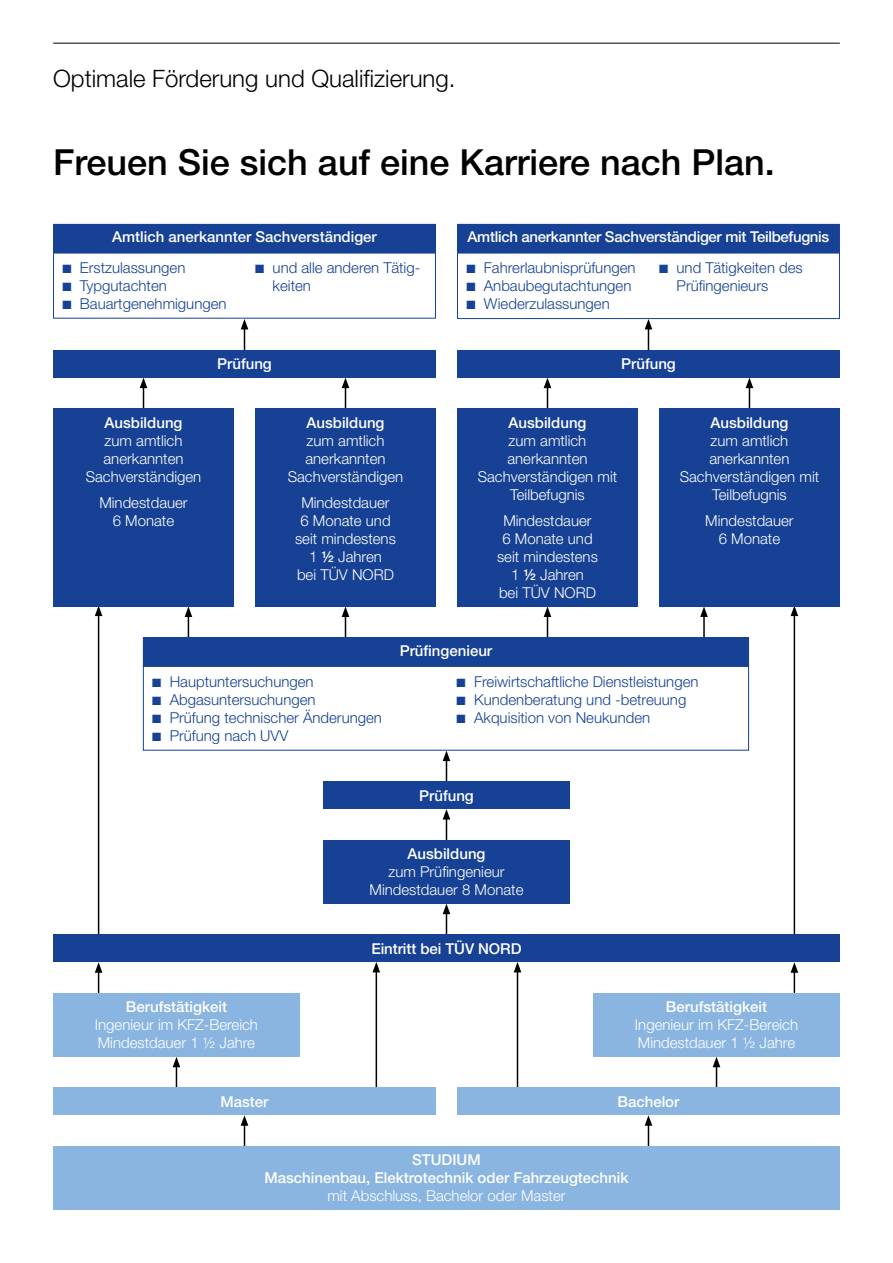
<style>
.page{position:relative;width:893px;height:1263px;background:#fff}
.page>*{position:absolute;margin:0;border:0;box-sizing:border-box;transform-origin:0 0}
.t1{font:500 36px "Helvetica Neue LT Std";color:#000}
.t2{font:300 24px "Helvetica Neue LT Std";color:#000}
.t3{font:300 15px/18px "Helvetica Neue LT Std";color:#fff;text-align:center}
.t4{font:300 15px/18px "Helvetica Neue LT Std";color:#164194}
.t5{font:500 15px/18px "Helvetica Neue LT Std";color:#fff;text-align:center}
.t6{font:500 15px "Helvetica Neue LT Std";letter-spacing:-.02em;color:#fff}
.s1{font-weight:500}
</style>
<div class="page">
<hr style="left:244px;top:1123px;width:1px;height:75px;background:#000">
<svg style="left:241px;top:1115px;width:7px;height:11px"></svg>
<hr style="left:648px;top:1123px;width:1px;height:75px;background:#000">
<svg style="left:645px;top:1115px;width:7px;height:11px"></svg>
<hr style="left:176px;top:1065px;width:1px;height:44px;background:#000">
<svg style="left:173px;top:1057px;width:7px;height:10px"></svg>
<hr style="left:716px;top:1065px;width:1px;height:44px;background:#000">
<svg style="left:713px;top:1057px;width:7px;height:10px"></svg>
<hr style="left:517px;top:970px;width:1px;height:139px;background:#000">
<svg style="left:514px;top:962px;width:7px;height:10px"></svg>
<hr style="left:376px;top:970px;width:1px;height:139px;background:#000">
<svg style="left:372px;top:962px;width:8px;height:10px"></svg>
<hr style="left:794px;top:970px;width:1px;height:45px;background:#000">
<svg style="left:790px;top:962px;width:8px;height:11px"></svg>
<hr style="left:98px;top:970px;width:1px;height:45px;background:#000">
<svg style="left:95px;top:962px;width:7px;height:11px"></svg>
<hr style="left:794px;top:614px;width:1px;height:326px;background:#000">
<svg style="left:790px;top:606px;width:8px;height:10px"></svg>
<hr style="left:98px;top:614px;width:1px;height:326px;background:#000">
<svg style="left:95px;top:606px;width:7px;height:10px"></svg>
<hr style="left:244px;top:327px;width:1px;height:45px;background:#000">
<svg style="left:241px;top:319px;width:7px;height:10px"></svg>
<hr style="left:648px;top:327px;width:1px;height:45px;background:#000">
<svg style="left:645px;top:319px;width:7px;height:10px"></svg>
<hr style="left:446px;top:912px;width:1px;height:43px;background:#000">
<svg style="left:443px;top:904px;width:7px;height:10px"></svg>
<hr style="left:446px;top:817px;width:1px;height:44px;background:#000">
<svg style="left:443px;top:809px;width:7px;height:10px"></svg>
<hr style="left:188px;top:615px;width:1px;height:43px;background:#000">
<svg style="left:185px;top:606px;width:7px;height:11px"></svg>
<hr style="left:345px;top:615px;width:1px;height:43px;background:#000">
<svg style="left:342px;top:606px;width:7px;height:11px"></svg>
<hr style="left:547px;top:615px;width:1px;height:43px;background:#000">
<svg style="left:544px;top:606px;width:7px;height:11px"></svg>
<hr style="left:703px;top:615px;width:2px;height:43px;background:#000">
<svg style="left:700px;top:606px;width:8px;height:11px"></svg>
<hr style="left:143px;top:386px;width:1px;height:43px;background:#000">
<svg style="left:140px;top:378px;width:7px;height:10px"></svg>
<hr style="left:345px;top:386px;width:1px;height:43px;background:#000">
<svg style="left:342px;top:378px;width:7px;height:10px"></svg>
<hr style="left:547px;top:386px;width:1px;height:43px;background:#000">
<svg style="left:544px;top:378px;width:7px;height:10px"></svg>
<hr style="left:749px;top:386px;width:1px;height:43px;background:#000">
<svg style="left:746px;top:378px;width:7px;height:10px"></svg>
<hr style="left:446px;top:759px;width:1px;height:43px;background:#000">
<svg style="left:443px;top:750px;width:7px;height:11px"></svg>
<hr style="left:53px;top:43px;width:787px;height:1px;background:#000">
<div style="left:53px;top:1146px;width:787px;height:64px;background:#8ab5e1"></div>
<div style="left:53px;top:934px;width:787px;height:28px;background:#164194"></div>
<div style="left:323px;top:840px;width:247px;height:64px;background:#164194"></div>
<div style="left:143px;top:638px;width:606px;height:28px;background:#164194"></div>
<div style="left:143px;top:637px;width:606px;height:30px;border:1px solid #164194"></div>
<div style="left:54px;top:224px;width:381px;height:29px;background:#164194"></div>
<div style="left:457px;top:252px;width:383px;height:67px;border:1px solid #164194"></div>
<div style="left:457px;top:224px;width:382px;height:29px;background:#164194"></div>
<div style="left:53px;top:408px;width:181px;height:198px;background:#164194"></div>
<div style="left:659px;top:408px;width:181px;height:198px;background:#164194"></div>
<div style="left:255px;top:408px;width:181px;height:198px;background:#164194"></div>
<div style="left:457px;top:408px;width:181px;height:198px;background:#164194"></div>
<div style="left:323px;top:781px;width:247px;height:28px;background:#164194"></div>
<div style="left:53px;top:350px;width:383px;height:27px;background:#164194"></div>
<div style="left:457px;top:350px;width:383px;height:27px;background:#164194"></div>
<div style="left:53px;top:993px;width:247px;height:64px;background:#8ab5e1"></div>
<div style="left:593px;top:993px;width:247px;height:64px;background:#8ab5e1"></div>
<div style="left:53px;top:1087px;width:383px;height:28px;background:#8ab5e1"></div>
<div style="left:457px;top:1087px;width:383px;height:28px;background:#8ab5e1"></div>
<h2 class="t2" style="left:53px;top:64px;width:404px">Optimale Förderung und Qualifizierung.</h2>
<h1 class="t1" style="left:53px;top:141px;width:723px">Freuen Sie sich auf eine Karriere nach Plan.</h1>
<p class="t5" style="left:112px;top:228px;width:266px">Amtlich anerkannter Sachverständiger</p>
<p class="t6" style="left:468px;top:228px;width:363px">Amtlich anerkannter Sachverständiger mit Teilbefugnis</p>
<p class="t4" style="left:62px;top:258px;width:125px">■ Erstzulassungen</p>
<p class="t4" style="left:62px;top:276px;width:106px">■ Typgutachten</p>
<p class="t4" style="left:62px;top:294px;width:166px">■ Bauartgenehmigungen</p>
<p class="t4" style="left:273px;top:258px;width:149px;text-indent:-17px">■ und alle anderen Tätig&shy;keiten</p>
<p class="t4" style="left:466px;top:258px;width:171px">■ Fahrerlaubnisprüfungen</p>
<p class="t4" style="left:466px;top:276px;width:167px">■ Anbaubegutachtungen</p>
<p class="t4" style="left:466px;top:294px;width:145px">■ Wiederzulassungen</p>
<p class="t4" style="left:677px;top:258px;width:128px;text-indent:-17px">■ und Tätigkeiten des<br>Prüfingenieurs</p>
<p class="t5" style="left:217px;top:354px;width:56px">Prüfung</p>
<p class="t5" style="left:621px;top:354px;width:56px">Prüfung</p>
<p class="t5" style="left:104px;top:413px;width:80px">Ausbildung</p>
<p class="t3" style="left:86px;top:431px;width:117px">zum amtlich anerkannten<br>Sachverständigen</p>
<p class="t3" style="left:99px;top:493px;width:90px">Mindestdauer<br>6 Monate</p>
<p class="t5" style="left:306px;top:413px;width:80px">Ausbildung</p>
<p class="t3" style="left:288px;top:431px;width:117px">zum amtlich anerkannten<br>Sachverständigen</p>
<p class="t3" style="left:295px;top:493px;width:102px">Mindestdauer<br>6 Monate und seit mindestens<br>1 <span class="s1">½</span> Jahren<br>bei TÜV NORD</p>
<p class="t5" style="left:508px;top:413px;width:80px">Ausbildung</p>
<p class="t3" style="left:478px;top:431px;width:141px">zum amtlich anerkannten<br>Sachverständigen mit<br>Teilbefugnis</p>
<p class="t3" style="left:497px;top:511px;width:102px">Mindestdauer<br>6 Monate und seit mindestens<br>1 <span class="s1">½</span> Jahren<br>bei TÜV NORD</p>
<p class="t5" style="left:710px;top:413px;width:80px">Ausbildung</p>
<p class="t3" style="left:680px;top:431px;width:141px">zum amtlich anerkannten<br>Sachverständigen mit<br>Teilbefugnis</p>
<p class="t3" style="left:705px;top:511px;width:90px">Mindestdauer<br>6 Monate</p>
<p class="t5" style="left:400px;top:641px;width:94px">Prüfingenieur</p>
<p class="t4" style="left:152px;top:672px;width:163px">■ Hauptuntersuchungen</p>
<p class="t4" style="left:152px;top:690px;width:165px">■ Abgasuntersuchungen</p>
<p class="t4" style="left:152px;top:708px;width:231px">■ Prüfung technischer Änderungen</p>
<p class="t4" style="left:152px;top:726px;width:138px">■ Prüfung nach UVV</p>
<p class="t4" style="left:457px;top:672px;width:243px">■ Freiwirtschaftliche Dienstleistungen</p>
<p class="t4" style="left:457px;top:690px;width:231px">■ Kundenberatung und -betreuung</p>
<p class="t4" style="left:457px;top:708px;width:195px">■ Akquisition von Neukunden</p>
<p class="t5" style="left:419px;top:786px;width:56px">Prüfung</p>
<p class="t5" style="left:407px;top:845px;width:80px">Ausbildung</p>
<p class="t3" style="left:369px;top:862px;width:155px">zum Prüfingenieur<br>Mindestdauer 8 Monate</p>
<p class="t5" style="left:126px;top:998px;width:103px">Berufstätigkeit</p>
<p class="t3" style="left:95px;top:1015px;width:165px;text-align:left">Ingenieur im KFZ-Bereich<br>Mindestdauer 1 ½ Jahre</p>
<p class="t5" style="left:371px;top:939px;width:152px">Eintritt bei TÜV NORD</p>
<p class="t5" style="left:666px;top:998px;width:103px">Berufstätigkeit</p>
<p class="t3" style="left:635px;top:1015px;width:165px;text-align:left">Ingenieur im KFZ-Bereich<br>Mindestdauer 1 ½ Jahre</p>
<p class="t5" style="left:220px;top:1092px;width:50px">Master</p>
<p class="t5" style="left:617px;top:1092px;width:63px">Bachelor</p>
<p class="t5" style="left:264px;top:1151px;width:366px">STUDIUM<br>Maschinenbau, Elektrotechnik oder Fahrzeugtechnik</p>
<p class="t3" style="left:327px;top:1187px;width:240px">mit Abschluss, Bachelor oder Master</p>
</div>
